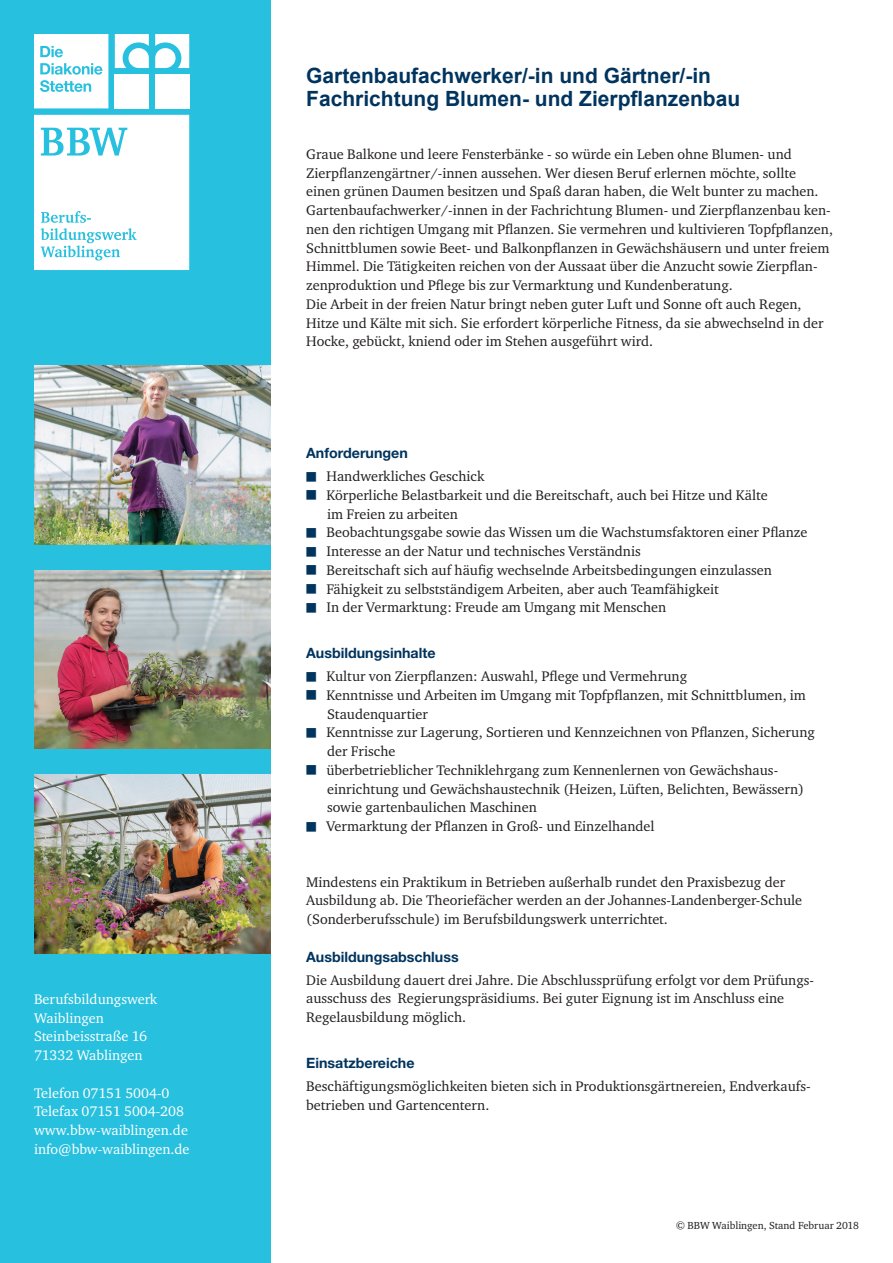
<style>
.page{position:relative;width:893px;height:1263px;background:#fff}
.page>*{position:absolute;margin:0;border:0;box-sizing:border-box;transform-origin:0 0}
.t1{font:700 21px/23.1px "Arial";color:#00345e}
.t2{font:14.25px/18.8px "Charter ITC";color:#231f20}
.t3{font:14.25px/18.8px "Charter ITC";color:#fff}
.t4{font:700 14.25px "Helvetica Neue LT Std";color:#00345e}
.t5{font:10.5px "Charter ITC";color:#231f20}
.s1{color:#00345e}
</style>
<div class="page">
<div style="left:0;top:0;width:270px;height:1263px;background:#27c0de"></div>
<img style="left:34px;top:570px;width:236px;height:179px">
<img style="left:34px;top:366px;width:236px;height:178px">
<svg style="left:34px;top:115px;width:155px;height:155px;background:#ecf9fc"></svg>
<svg style="left:34px;top:34px;width:74px;height:74px;background:#e1f6fa"></svg>
<div style="left:155px;top:74px;width:34px;height:34px;background:#fff"></div>
<svg style="left:155px;top:34px;width:34px;height:34px"></svg>
<div style="left:115px;top:74px;width:34px;height:34px;background:#fff"></div>
<svg style="left:115px;top:34px;width:34px;height:34px"></svg>
<img style="left:34px;top:775px;width:236px;height:178px">
<p class="t3" style="left:34px;top:989px;width:125px">Berufsbildungswerk<br>Waiblingen<br>Steinbeisstraße 16<br>71332 Wablingen</p>
<p class="t3" style="left:34px;top:1083px;width:157px">Telefon 07151 5004-0<br>Telefax 07151 5004-208 www.bbw-waiblingen.de info@bbw-waiblingen.de</p>
<h1 class="t1" style="left:306px;top:65px;width:436px">Gartenbaufachwerker/-in und Gärtner/-in<br>Fachrichtung Blumen- und Zierpflanzenbau</h1>
<p class="t2" style="left:306px;top:145px;width:528px">Graue Balkone und leere Fensterbänke - so würde ein Leben ohne Blumen- und Zierpflanzengärtner/-innen aussehen. Wer diesen Beruf erlernen möchte, sollte einen grünen Daumen besitzen und Spaß daran haben, die Welt bunter zu machen.<br>Gartenbaufachwerker/-innen in der Fachrichtung Blumen- und Zierpflanzenbau ken&shy;nen den richtigen Umgang mit Pflanzen. Sie vermehren und kultivieren Topfpflanzen, Schnittblumen sowie Beet- und Balkonpflanzen in Gewächshäusern und unter freiem Himmel. Die Tätigkeiten reichen von der Aussaat über die Anzucht sowie Zierpflan&shy;zenproduktion und Pflege bis zur Vermarktung und Kundenberatung.<br>Die Arbeit in der freien Natur bringt neben guter Luft und Sonne oft auch Regen, Hitze und Kälte mit sich. Sie erfordert körperliche Fitness, da sie abwechselnd in der Hocke, gebückt, kniend oder im Stehen ausgeführt wird.</p>
<p class="t4" style="left:306px;top:444px;width:103px">Anforderungen</p>
<p class="t2" style="left:306px;top:467px;width:180px"><span class="s1">■</span> Handwerkliches Geschick</p>
<p class="t2" style="left:327px;top:486px;width:442px;text-indent:-21px"><span class="s1">■</span> Körperliche Belastbarkeit und die Bereitschaft, auch bei Hitze und Kälte im Freien zu arbeiten</p>
<p class="t2" style="left:306px;top:523px;width:503px"><span class="s1">■</span> Beobachtungsgabe sowie das Wissen um die Wachstumsfaktoren einer Pflanze</p>
<p class="t2" style="left:306px;top:542px;width:336px"><span class="s1">■</span> Interesse an der Natur und technisches Verständnis</p>
<p class="t2" style="left:306px;top:561px;width:467px"><span class="s1">■</span> Bereitschaft sich auf häufig wechselnde Arbeitsbedingungen einzulassen</p>
<p class="t2" style="left:306px;top:579px;width:414px"><span class="s1">■</span> Fähigkeit zu selbstständigem Arbeiten, aber auch Teamfähigkeit</p>
<p class="t2" style="left:306px;top:598px;width:362px"><span class="s1">■</span> In der Vermarktung: Freude am Umgang mit Menschen</p>
<p class="t4" style="left:306px;top:644px;width:131px">Ausbildungsinhalte</p>
<p class="t2" style="left:306px;top:667px;width:382px"><span class="s1">■</span> Kultur von Zierpflanzen: Auswahl, Pflege und Vermehrung</p>
<p class="t2" style="left:327px;top:686px;width:480px;text-indent:-21px"><span class="s1">■</span> Kenntnisse und Arbeiten im Umgang mit Topfpflanzen, mit Schnittblumen, im<br>Staudenquartier</p>
<p class="t2" style="left:327px;top:723px;width:489px;text-indent:-21px"><span class="s1">■</span> Kenntnisse zur Lagerung, Sortieren und Kennzeichnen von Pflanzen, Sicherung der Frische</p>
<p class="t2" style="left:327px;top:761px;width:478px;text-indent:-21px"><span class="s1">■</span> überbetrieblicher Techniklehrgang zum Kennenlernen von Gewächshaus&shy;einrichtung und Gewächshaustechnik (Heizen, Lüften, Belichten, Bewässern) sowie gartenbaulichen Maschinen</p>
<p class="t2" style="left:306px;top:817px;width:350px"><span class="s1">■</span> Vermarktung der Pflanzen in Groß- und Einzelhandel</p>
<p class="t2" style="left:306px;top:872px;width:498px">Mindestens ein Praktikum in Betrieben außerhalb rundet den Praxisbezug der<br>Ausbildung ab. Die Theoriefächer werden an der Johannes-Landenberger-Schule (Sonderberufsschule) im Berufsbildungswerk unterrichtet.</p>
<p class="t4" style="left:306px;top:948px;width:154px">Ausbildungsabschluss</p>
<p class="t2" style="left:306px;top:970px;width:509px">Die Ausbildung dauert drei Jahre. Die Abschlussprüfung erfolgt vor dem Prüfungs&shy;ausschuss des Regierungspräsidiums. Bei guter Eignung ist im Anschluss eine<br>Regelausbildung möglich.</p>
<p class="t4" style="left:306px;top:1054px;width:110px">Einsatzbereiche</p>
<p class="t2" style="left:306px;top:1077px;width:506px">Beschäftigungsmöglichkeiten bieten sich in Produktionsgärtnereien, Endverkaufs&shy;betrieben und Gartencentern.</p>
<p class="t5" style="left:676px;top:1219px;width:185px">© BBW Waiblingen, Stand Februar 2018</p>
</div>
